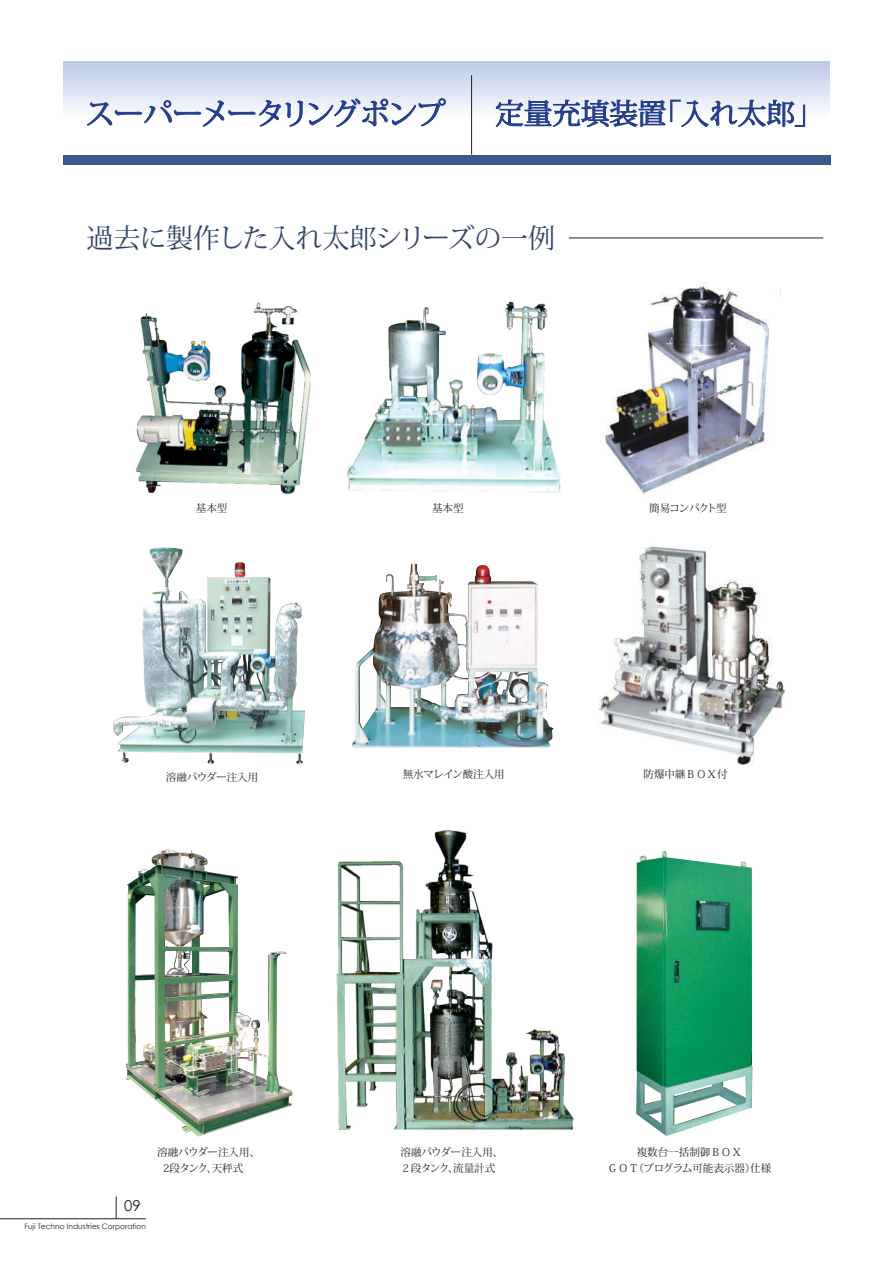
<style>
.page{position:relative;width:892px;height:1262px;background:#fff}
.page>*{position:absolute;margin:0;border:0;box-sizing:border-box;transform-origin:0 0}
.t1{font:30px "Koz Min Pr 6 N";letter-spacing:-.075em;color:#39598b}
.t2{font:28.5px "Koz Min Pr 6 N";color:#39598b}
.t3{font:27px "Koz Min Pr 6 N";letter-spacing:-.01em;color:#2f4367}
.t4{font:15px "Century Gothic";color:#231f20}
.t5{font:10.5px/16.5px "Koz Min Pr 6 N";color:#231f20}
.t6{font:10.5px "Koz Min Pr 6 N";letter-spacing:-.09em;color:#231f20}
.t7{font:7.5px "Century Gothic";color:#231f20}
</style>
<div class="page">
<svg style="left:116px;top:1196px;width:1px;height:22px"></svg>
<hr style="left:0;top:1218px;width:146px;height:1px;background:#231f20">
<div style="left:63px;top:62px;width:766px;height:93px;background:linear-gradient(to bottom,#c6d1ea,#fff)"></div>
<div style="left:63px;top:155px;width:767px;height:9px;background:#39598b"></div>
<img style="left:636px;top:850px;width:116px;height:285px">
<img style="left:125px;top:849px;width:167px;height:287px">
<img style="left:113px;top:548px;width:192px;height:216px">
<img style="left:352px;top:563px;width:202px;height:185px">
<img style="left:336px;top:830px;width:238px;height:301px">
<img style="left:598px;top:546px;width:187px;height:219px">
<img style="left:135px;top:302px;width:173px;height:192px">
<img style="left:609px;top:282px;width:160px;height:212px">
<img style="left:308px;top:301px;width:301px;height:192px">
<hr style="left:471px;top:75px;width:1px;height:80px;background:#231f20">
<svg style="left:495px;top:99px;width:310px;height:29px"></svg>
<svg style="left:86px;top:96px;width:360px;height:51px"></svg>
<hr style="left:569px;top:237px;width:254px;height:1px;background:#231f20">
<h1 class="t1" style="left:85px;top:97px;width:362px">スーパーメータリングポンプ</h1>
<h2 class="t2" style="left:495px;top:98px;width:329px">定量充填装置「入れ太郎」</h2>
<h3 class="t3" style="left:86px;top:223px;width:470px">過去に製作した入れ太郎シリーズの一例</h3>
<p class="t5" style="left:196px;top:500px;width:33px">基本型</p>
<p class="t5" style="left:166px;top:769px;width:94px">溶融パウダー注入用</p>
<p class="t5" style="left:432px;top:500px;width:33px">基本型</p>
<p class="t6" style="left:649px;top:502px;width:79px">簡易コンパクト型</p>
<p class="t5" style="left:403px;top:766px;width:103px">無水マレイン酸注入用</p>
<p class="t5" style="left:643px;top:766px;width:85px">防爆中継ＢＯＸ付</p>
<h3 class="t4" style="left:124px;top:1199px;width:18px">09</h3>
<p class="t7" style="left:24px;top:1223px;width:123px">Fuji Techno Industries Corporation</p>
<p class="t5" style="left:163px;top:1143px;width:98px;text-indent:-6px">溶融パウダー注入用、<br>2段タンク、天秤式</p>
<p class="t5" style="left:400px;top:1143px;width:104px">溶融パウダー注入用、<br>２段タンク、流量計式</p>
<p class="t5" style="left:607px;top:1143px;width:165px;text-align:center">複数台一括制御ＢＯＸ<br>ＧＯＴ（プログラム可能表示器）仕様</p>
</div>
